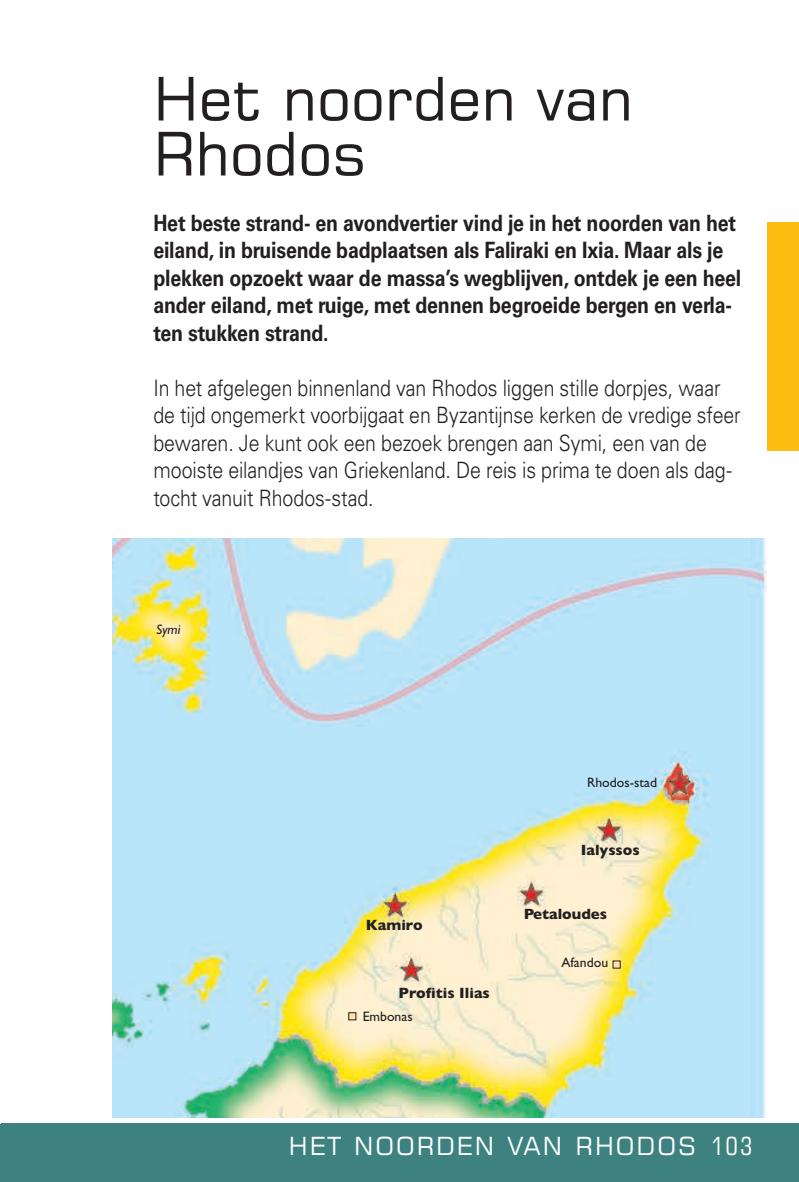
<style>
.page{position:relative;width:799px;height:1182px;background:#fff}
.page>*{position:absolute;margin:0;border:0;box-sizing:border-box;transform-origin:0 0}
.t1{font:60px/55px "Square 721 BT";color:#231f20}
.t2{font:25px "Square 721 BT";letter-spacing:.08em;color:#fff}
.t3{font:300 22.5px/27.5px "Univers LT Std";letter-spacing:-.005em;color:#231f20;scale:.87 1}
.t4{font:700 22.5px/27.5px "Univers LT Std";letter-spacing:-.01em;color:#231f20;scale:.87 1}
.t5{font:700 17.5px "Gill Sans";color:#231f20;scale:.8 1}
.t6{font:700 15px "Gill Sans";color:#231f20}
.t7{font:13.75px "Gill Sans";color:#231f20}
.t8{font:italic 13.75px "Gill Sans";color:#231f20}
.s1{font-stretch:condensed}
</style>
<div class="page">
<div style="left:766px;top:222px;width:33px;height:228px;background:#fdbc12"></div>
<hr style="left:0;top:1122px;width:1px;height:59px;background:#3d8280">
<hr style="left:0;top:1121px;width:799px;height:3px;background:#fff">
<div style="left:1px;top:1122px;width:798px;height:59px;background:#3d8280"></div>
<img style="left:113px;top:538px;width:653px;height:579px">
<div style="left:613px;top:961px;width:7px;height:7px;background:#ffe2a5"></div>
<div style="left:349px;top:1012px;width:7px;height:7px;background:#ffe2a5"></div>
<div style="left:348px;top:1012px;width:8px;height:8px;border:1px solid #231f20"></div>
<div style="left:252px;top:727px;width:244px;height:66px;background:#b9e5fa"></div>
<h1 class="t1" style="left:153px;top:70px;width:481px">Het noorden van<br>Rhodos</h1>
<p class="t4" style="left:153px;top:209px;width:677px">Het beste strand- en avondvertier vind je in het noorden van het eiland, in bruisende badplaatsen als Faliraki en Ixia. Maar als je plekken opzoekt waar de massa’s wegblijven, ontdek je een heel ander eiland, met ruige, met dennen begroeide bergen en verla&shy;ten stukken strand.</p>
<p class="t3" style="left:153px;top:374px;width:676px">In het afgelegen binnenland van Rhodos liggen stille dorpjes, waar de tijd ongemerkt voorbijgaat en Byzantijnse kerken de vredige sfeer bewaren. Je kunt ook een bezoek brengen aan Symi, een van de mooiste eilandjes van Griekenland. De reis is prima te doen als dag&shy;tocht vanuit Rhodos-stad.</p>
<p class="t5" style="left:592px;top:405px;width:28px">TR</p>
<p class="t8" style="left:156px;top:621px;width:26px">Symi</p>
<p class="t7" style="left:587px;top:774px;width:71px">Rhodos-stad</p>
<p class="t6" style="left:366px;top:916px;width:58px">Kamiro</p>
<p class="t6" style="left:398px;top:984px;width:93px">Profitis Ilias</p>
<p class="t7" style="left:362px;top:1008px;width:51px">Embonas</p>
<p class="t6" style="left:580px;top:841px;width:60px">Ialyssos</p>
<p class="t6" style="left:524px;top:904px;width:85px">Petaloudes</p>
<p class="t6" style="left:538px;top:911px;width:93px">Profitis Ilias</p>
<p class="t7" style="left:561px;top:954px;width:48px">Afandou</p>
<p class="t2" style="left:289px;top:1130px;width:465px">HET NOORDEN VAN RHODOS <span class="s1">103</span></p>
</div>
